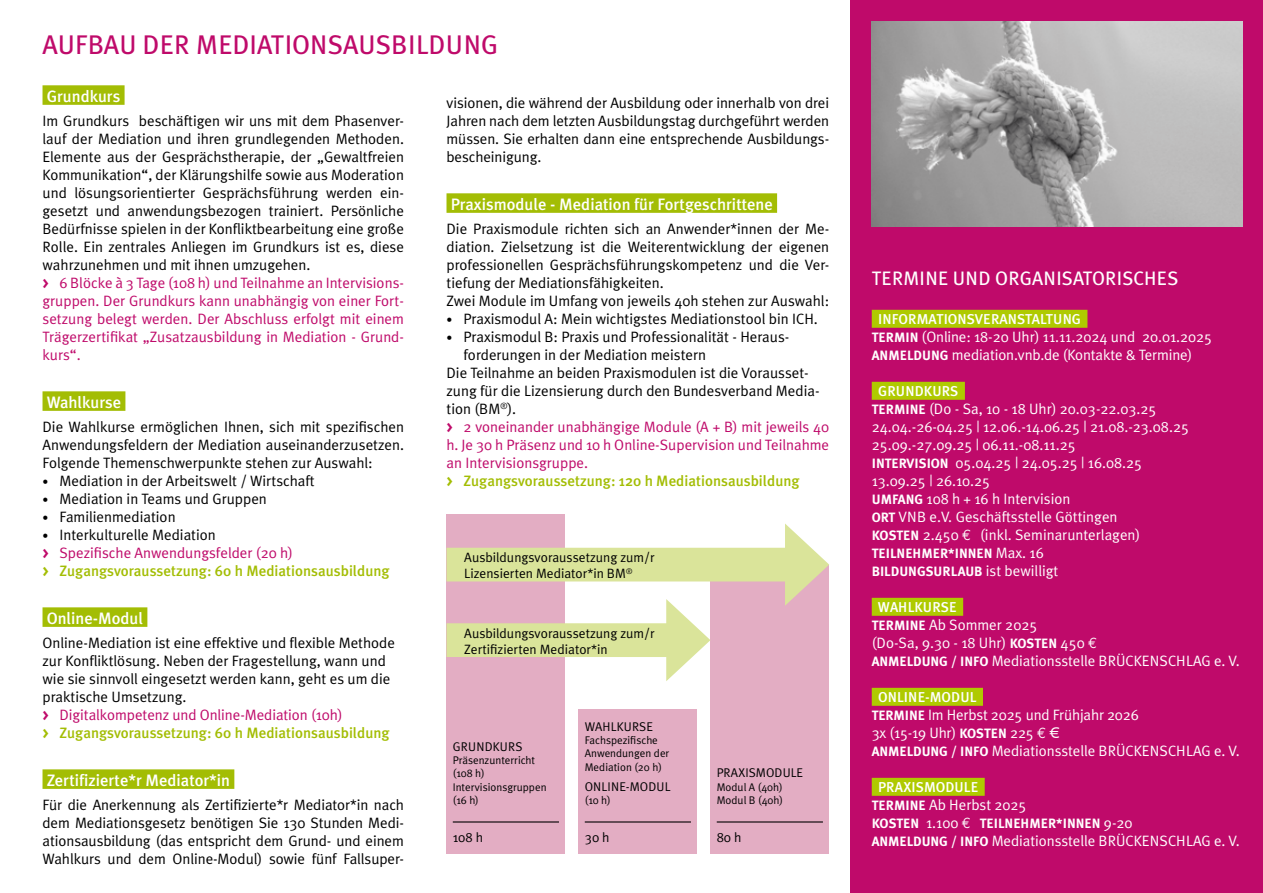
<style>
.page{position:relative;width:1263px;height:893px;background:#fff}
.page>*{position:absolute;margin:0;border:0;box-sizing:border-box;transform-origin:0 0}
.t1{font:27px "Meta Plus";color:#bf0a6a}
.t2{font:19.5px "Meta Plus";color:#fff}
.t3{font:500 16.5px "Meta Plus";color:#fff}
.t4{font:15px/18px "Meta Plus";color:#000}
.t5{font:15px/18px "Meta Plus";color:#fff}
.t6{font:500 15px/18px "Meta Plus";color:#a3bd04}
.t7{font:15px "Meta Plus";color:#bf0a6a}
.t8{font:14.4px "Meta Plus Medium Caps";color:#fff}
.t9{font:13.5px/16.2px "Meta Plus";color:#000}
.t10{font:700 13.5px/18px "Meta Plus";color:#fff}
.t11{font:12.6px "Meta Plus";letter-spacing:.01em;color:#000}
.t12{font:11.1px/13.4px "Meta Plus";color:#000}
.s1{font-family:"Meta Plus Bold Caps";color:#bf0a6a}
.s2{color:#bf0a6a}
.s3{font-size:12px}
.s4{font-weight:400;font-size:12px;color:#000}
.s5{font-weight:400;color:#000}
.s6{font-family:"Meta Plus Bold Caps";font-weight:400;color:#bf0a6a}
.s7{font-weight:400;color:#bf0a6a}
.s8{font-family:"Meta Plus Bold Caps";font-weight:400}
.s9{font-family:"Meta Plus Bold Caps";color:#a3bd04}
.s10{font-weight:500;color:#a3bd04}
.s11{font-family:"Meta Plus Bold Caps"}
.s12{font-weight:700;font-size:13.5px}
.s13{font-family:"Euro Mono"}
.s14{font-weight:400;font-size:15px}
.s15{font-family:"Euro Mono";font-weight:400;font-size:15px}
</style>
<div class="page">
<div style="left:850px;top:0;width:413px;height:893px;background:#bf0a6a"></div>
<img style="left:872px;top:21px;width:370px;height:205px">
<div style="left:43px;top:85px;width:82px;height:20px;background:#a3bd04"></div>
<div style="left:43px;top:391px;width:82px;height:20px;background:#a3bd04"></div>
<div style="left:43px;top:607px;width:104px;height:20px;background:#a3bd04"></div>
<div style="left:43px;top:769px;width:191px;height:20px;background:#a3bd04"></div>
<div style="left:446px;top:193px;width:331px;height:20px;background:#a3bd04"></div>
<div style="left:872px;top:310px;width:215px;height:18px;background:#afca00"></div>
<div style="left:872px;top:382px;width:93px;height:18px;background:#afca00"></div>
<div style="left:872px;top:598px;width:91px;height:18px;background:#afca00"></div>
<div style="left:872px;top:688px;width:111px;height:18px;background:#afca00"></div>
<div style="left:872px;top:778px;width:113px;height:18px;background:#afca00"></div>
<div style="left:446px;top:514px;width:119px;height:340px;background:#e3adc3"></div>
<hr style="left:453px;top:821px;width:106px;height:1px;background:#000">
<div style="left:578px;top:710px;width:119px;height:144px;background:#e3adc3"></div>
<hr style="left:585px;top:821px;width:106px;height:1px;background:#000">
<div style="left:710px;top:566px;width:119px;height:288px;background:#e3adc3"></div>
<hr style="left:717px;top:821px;width:106px;height:1px;background:#000">
<div style="left:446px;top:548px;width:354px;height:33px;background:#dae49a"></div>
<svg style="left:785px;top:523px;width:44px;height:83px"></svg>
<div style="left:446px;top:623px;width:235px;height:34px;background:#dae49a"></div>
<svg style="left:666px;top:599px;width:44px;height:82px"></svg>
<h1 class="t1" style="left:43px;top:29px;width:457px">AUFBAU DER MEDIATIONSAUSBILDUNG</h1>
<p class="t3" style="left:47px;top:87px;width:75px">Grundkurs</p>
<p class="t4" style="left:43px;top:112px;width:363px">I m Grundkurs beschäftigen wir uns mit dem Phasenver&shy;lauf der Mediation und ihren grundlegenden Methoden.<br>Elemente aus der Gesprächstherapie, der „Gewaltfreien Kommunikation“, der Klärungshilfe sowie aus Moderation und lösungsorientierter Gesprächsführung werden ein&shy;gesetzt und anwendungsbezogen trainiert. Persönliche Bedürfnisse spielen in der Konfliktbearbeitung eine große Rolle. Ein zentrales Anliegen im Grundkurs ist es, diese wahrzunehmen und mit ihnen umzugehen.<br><span class="s1">&gt;</span> <span class="s2">6 Blöcke à 3 Tage (108 h) und Teilnahme an I ntervisions&shy;gruppen. Der Grundkurs kann unabhängig von einer Fort&shy;setzung belegt werden. Der Abschluss erfolgt mit einem Trägerzertifikat „Zusatzausbildung in Mediation - Grund&shy;kurs“.</span></p>
<p class="t3" style="left:47px;top:393px;width:76px">Wahlkurse</p>
<p class="t4" style="left:43px;top:418px;width:363px;text-align:justify">Die Wahlkurse ermöglichen I hnen, sich mit spezifischen Anwendungsfeldern der Mediation auseinanderzusetzen.<br>Folgende Themenschwerpunkte stehen zur Auswahl:</p>
<p class="t4" style="left:43px;top:472px;width:274px"><span class="s3">•</span> Mediation in der Arbeitswelt / Wirtschaft</p>
<p class="t4" style="left:43px;top:490px;width:226px"><span class="s3">•</span> Mediation in Teams und Gruppen</p>
<p class="t4" style="left:43px;top:508px;width:135px"><span class="s3">•</span> Familienmediation</p>
<p class="t6" style="left:43px;top:526px;width:349px"><span class="s4">•</span> <span class="s5">I nterkulturelle Mediation<br></span><span class="s6">&gt;</span> <span class="s7">Spezifische Anwendungsfelder (20 h)<br></span><span class="s8">&gt;</span> Zugangsvoraussetzung: 60 h Mediationsausbildung</p>
<p class="t3" style="left:47px;top:609px;width:98px">Online-Modul</p>
<p class="t4" style="left:43px;top:634px;width:354px">Online-Mediation ist eine effektive und flexible Methode zur Konfliktlösung. Neben der Fragestellung, wann und wie sie sinnvoll eingesetzt werden kann, geht es um die praktische Umsetzung.<br><span class="s1">&gt;</span> <span class="s2">Digitalkompetenz und Online-Mediation (10h)<br></span><span class="s9">&gt;</span> <span class="s10">Zugangsvoraussetzung: 60 h Mediationsausbildung</span></p>
<p class="t3" style="left:47px;top:771px;width:185px">Zertifizierte*r Mediator*in</p>
<p class="t4" style="left:43px;top:796px;width:363px;text-align:justify">Für die Anerkennung als Zertifizierte*r Mediator*in nach dem Mediationsgesetz benötigen Sie 130 Stunden Medi&shy;ationsausbildung (das entspricht dem Grund- und einem Wahlkurs und dem Online-Modul) sowie fünf Fallsuper-</p>
<p class="t4" style="left:446px;top:94px;width:384px;text-align:justify">visionen, die während der Ausbildung oder innerhalb von drei Jahren nach dem letzten Ausbildungstag durchgeführt werden müssen. Sie erhalten dann eine entsprechende Ausbildungs&shy;bescheinigung.</p>
<p class="t3" style="left:451px;top:195px;width:324px">Praxismodule - Mediation für Fortgeschrittene</p>
<p class="t4" style="left:446px;top:220px;width:384px">Die Praxismodule richten sich an Anwender*innen der Me&shy;diation. Zielsetzung ist die Weiterentwicklung der eigenen professionellen Gesprächsführungskompetenz und die Ver&shy;tiefung der Mediationsfähigkeiten.<br>Zwei Module im Umfang von jeweils 40h stehen zur Auswahl:</p>
<p class="t4" style="left:446px;top:310px;width:373px"><span class="s3">•</span> Praxismodul A: Mein wichtigstes Mediationstool bin I CH.</p>
<p class="t4" style="left:446px;top:328px;width:344px"><span class="s3">•</span> Praxismodul B: Praxis und Professionalität - Heraus-</p>
<p class="t4" style="left:463px;top:346px;width:244px">forderungen in der Mediation meistern</p>
<p class="t4" style="left:446px;top:364px;width:364px">Die Teilnahme an beiden Praxismodulen ist die Vorausset-</p>
<p class="t4" style="left:446px;top:382px;width:375px">zung für die Lizensierung durch den Bundesverband Media-</p>
<p class="t4" style="left:446px;top:400px;width:71px">tion (BM<sup>®</sup>).</p>
<p class="t7" style="left:446px;top:418px;width:384px"><span class="s11">&gt;</span> 2 voneinander unabhängige Module (A + B) mit jeweils 40</p>
<p class="t7" style="left:446px;top:436px;width:384px">h. Je 30 h Präsenz und 10 h Online-Supervision und Teilnahme</p>
<p class="t7" style="left:446px;top:454px;width:143px">an I ntervisionsgruppe.</p>
<p class="t6" style="left:446px;top:472px;width:355px"><span class="s8">&gt;</span> Zugangsvoraussetzung: 120 h Mediationsausbildung</p>
<p class="t9" style="left:464px;top:549px;width:192px">Ausbildungsvoraussetzung zum/r<br>Lizensierten Mediator*in BM<sup>®</sup></p>
<p class="t9" style="left:464px;top:625px;width:192px">Ausbildungsvoraussetzung zum/r<br>Zertifizierten Mediator*in</p>
<p class="t11" style="left:453px;top:739px;width:70px">Grundkurs</p>
<p class="t12" style="left:453px;top:753px;width:95px">Präsenzunterricht (108 h)<br>I ntervisionsgruppen (16 h)</p>
<p class="t9" style="left:453px;top:829px;width:32px">108 h</p>
<p class="t11" style="left:585px;top:719px;width:26px">Wahlku</p>
<p class="t11" style="left:632px;top:719px;width:23px">rse</p>
<p class="t12" style="left:585px;top:733px;width:86px">Fachspezifische<br>Anwendungen der<br>Mediation (20 h)</p>
<p class="t11" style="left:585px;top:779px;width:80px">Online-Modul</p>
<p class="t12" style="left:585px;top:793px;width:28px">(10 h)</p>
<p class="t9" style="left:585px;top:829px;width:26px">30 h</p>
<p class="t11" style="left:717px;top:766px;width:88px">PraxisModule</p>
<p class="t12" style="left:717px;top:780px;width:68px">Modul A (40h)<br>Modul B (40h)</p>
<p class="t9" style="left:717px;top:829px;width:26px">80 h</p>
<h2 class="t2" style="left:872px;top:267px;width:12px">TERMINE</h2>
<h2 class="t2" style="left:953px;top:267px;width:55px">UN D ORGANISATORISCHES</h2>
<p class="t8" style="left:878px;top:311px;width:204px">INFORMATI ONSVERANSTALTUNG</p>
<p class="t5" style="left:872px;top:328px;width:342px"><span class="s12">TERMIN</span> (Online: 18-20 Uhr) 11.11.2024 und 20.01.2025<br><span class="s12">ANMELDUNG</span> mediation.vnb.de (Kontakte &amp; Termine)</p>
<p class="t8" style="left:878px;top:383px;width:82px">GRUNDKURS</p>
<p class="t5" style="left:872px;top:400px;width:319px"><span class="s12">TERMINE</span> (Do - Sa, 10 - 18 Uhr) 20.03-22.03.25<br>24.04.-26-04.25 | 12.06.-14.06.25 | 21.08.-23.08.25<br>25.09.-27.09.25 | 06.11.-08.11.25<br><span class="s12">I NTERVISION</span> 05.04.25 | 24.05.25 | 16.08.25<br>13.09.25 | 26.10.25<br><span class="s12">U MFANG</span> 108 h + 16 h I ntervision<br><span class="s12">ORT</span> VN B e.V. Geschäftsstelle Göttingen<br><span class="s12">KOSTEN</span> 2.450 <span class="s13">€-</span>(inkl. Seminarunterlagen)</p>
<p class="t10" style="left:872px;top:544px;width:188px">TEILNEHMER*INNEN <span class="s14">Max. 16<br></span>BILDUNGSURLAUB <span class="s14">ist bewilligt</span></p>
<p class="t8" style="left:878px;top:599px;width:80px">WAHLKURSE</p>
<p class="t5" style="left:872px;top:616px;width:369px"><span class="s12">TERMINE</span> Ab Sommer 2025<br>(Do-Sa, 9.30 - 18 Uhr) <span class="s12">KOSTEN</span> 450 <span class="s13">€<br></span><span class="s12">ANMELDUNG / I NFO</span> Mediationsstelle BRÜCKEN SCHLAG e. V.</p>
<p class="t8" style="left:878px;top:689px;width:100px">ONLI NE-MODUL</p>
<p class="t5" style="left:872px;top:706px;width:369px"><span class="s12">TERMINE</span> I m Herbst 2025 und Frühjahr 2026<br>3x (15-19 Uhr) <span class="s12">KOSTEN</span> 225 <span class="s13">€</span> €<br><span class="s12">ANMELDUNG / I NFO</span> Mediationsstelle BRÜCKEN SCHLAG e. V.</p>
<p class="t8" style="left:878px;top:779px;width:102px">PRAXISMODULE</p>
<p class="t5" style="left:872px;top:796px;width:156px"><span class="s12">TERMINE</span> Ab Herbst 2025</p>
<p class="t10" style="left:872px;top:814px;width:262px">KOSTEN <span class="s14">1.100</span> <span class="s15">€</span> TEILNEHMER*INNEN <span class="s14">9-20</span></p>
<p class="t5" style="left:872px;top:832px;width:369px"><span class="s12">ANMELDUNG / I NFO</span> Mediationsstelle BRÜCKEN SCHLAG e. V.</p>
</div>
